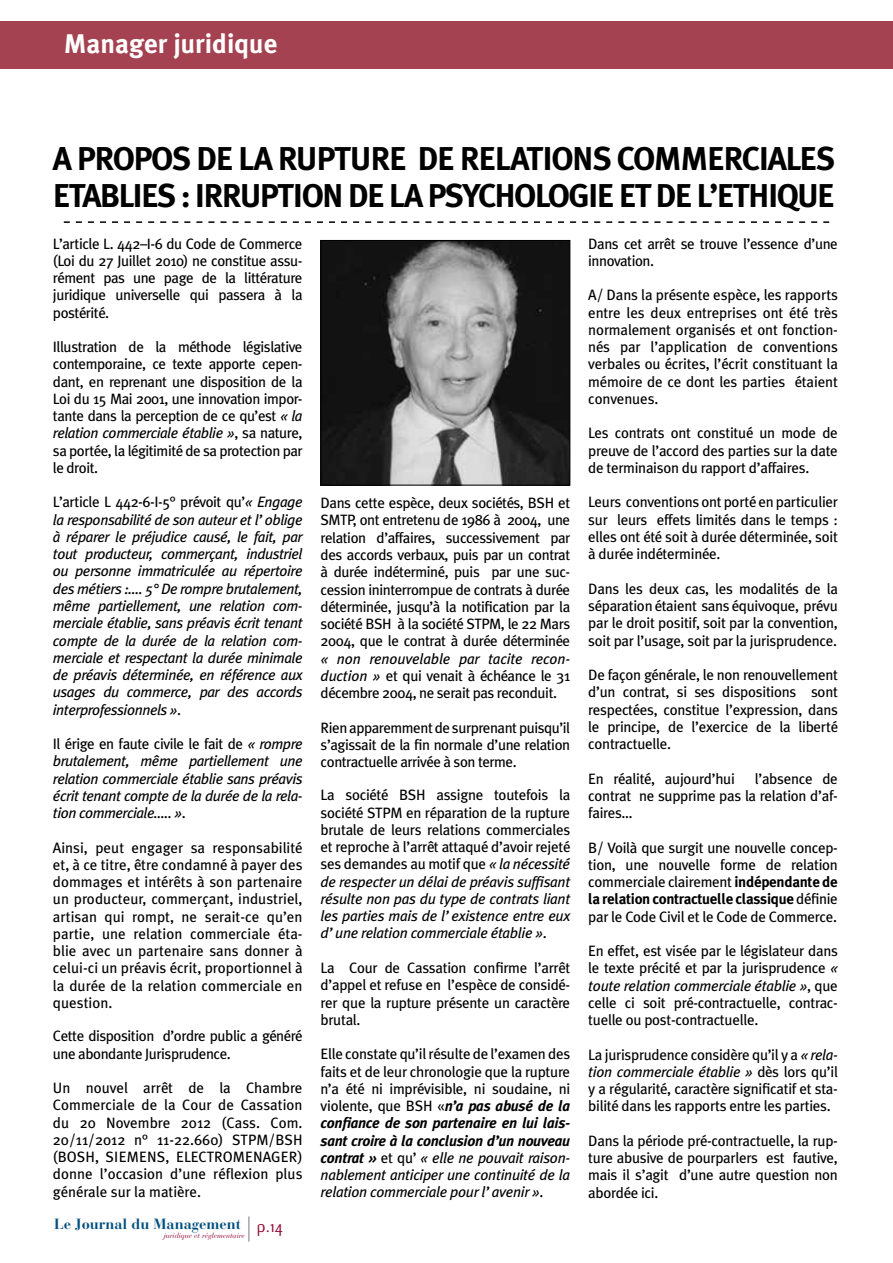
<style>
.page{position:relative;width:893px;height:1263px;background:#fff}
.page>*{position:absolute;margin:0;border:0;box-sizing:border-box;transform-origin:0 0}
.t1{font:700 33px/37.5px "Meta Plus";letter-spacing:-.05em;color:#000}
.t2{font:700 27px "Meta Plus";color:#fff}
.t3{font:18px "Flux";color:#930e38}
.t4{font:15px/17.2px "Meta Plus";letter-spacing:-.02em;color:#000;text-align:justify}
.t5{font:italic 15px/17.2px "Meta Plus";letter-spacing:-.03em;color:#000;text-align:justify}
.t6{font:700 14.7px "Bauer Bodoni";color:#004f7f}
.t7{font:italic 7.35px "Bauer Bodoni";color:#930e38}
.s1{font-style:italic}
.s2{font-style:normal}
.s3{font-weight:700;font-style:italic}
.s4{font-weight:700}
</style>
<div class="page">
<div style="left:0;top:21px;width:893px;height:48px;background:#a54251"></div>
<svg style="left:248px;top:1216px;width:1px;height:26px"></svg>
<svg style="left:64px;top:221px;width:765px;height:2px"></svg>
<img style="left:323px;top:242px;width:245px;height:241px">
<div style="left:321px;top:240px;width:249px;height:245px;border:1px solid #000"></div>
<h2 class="t2" style="left:64px;top:28px;width:215px">Manager juridique</h2>
<h2 class="t2" style="left:53px;top:30px;width:215px">Manager juridique</h2>
<h1 class="t1" style="left:53px;top:140px;width:784px">A PROPOS DE LA RUPTURE DE RELATIONS COMMERCIALES<br>ETABLIES : IRRUPTION DE LA PSYCHOLOGIE ET DE L’ETHIQUE</h1>
<p class="t4" style="left:53px;top:235px;width:251px">L’article L. 442–I-6 du Code de Commerce (Loi du 27 Juillet 2010) ne constitue assu&shy;rément pas une page de la littérature juridique universelle qui passera à la postérité.</p>
<p class="t4" style="left:53px;top:338px;width:251px">Illustration de la méthode législative contemporaine, ce texte apporte cepen&shy;dant, en reprenant une disposition de la Loi du 15 Mai 2001, une innovation impor&shy;tante dans la perception de ce qu’est <span class="s1">« la relation commerciale établie »</span>, sa nature, sa portée, la légitimité de sa protection par le droit.</p>
<p class="t5" style="left:53px;top:493px;width:251px"><span class="s2">L’article L 442-6-I-5° prévoit qu’</span>« Engage la responsabilité de son auteur et l’oblige à réparer le préjudice causé, le fait, par tout producteur, commerçant, industriel ou personne immatriculée au répertoire des métiers :…. 5° De rompre brutalement, même partiellement, une relation com&shy;merciale établie, sans préavis écrit tenant compte de la durée de la relation com&shy;merciale et respectant la durée minimale de préavis déterminée, en référence aux usages du commerce, par des accords interprofessionnels »<span class="s2">.</span></p>
<p class="t5" style="left:53px;top:735px;width:251px"><span class="s2">Il érige en faute civile le fait de</span> « rompre brutalement, même partiellement une relation commerciale établie sans préavis écrit tenant compte de la durée de la rela&shy;tion commerciale….. »<span class="s2">.</span></p>
<p class="t4" style="left:53px;top:838px;width:251px">Ainsi, peut engager sa responsabilité et, à ce titre, être condamné à payer des dommages et intérêts à son partenaire un producteur, commerçant, industriel, artisan qui rompt, ne serait-ce qu’en partie, une relation commerciale éta&shy;blie avec un partenaire sans donner à celui-ci un préavis écrit, proportionnel à la durée de la relation commerciale en question.</p>
<p class="t4" style="left:53px;top:1027px;width:251px">Cette disposition d’ordre public a généré une abondante Jurisprudence.</p>
<p class="t4" style="left:53px;top:1079px;width:251px">Un nouvel arrêt de la Chambre Commerciale de la Cour de Cassation du 20 Novembre 2012 (Cass. Com.<br>20/11/2012 n° 11-22.660) STPM/BSH (BOSH, SIEMENS, ELECTROMENAGER) donne l’occasion d’une réflexion plus générale sur la matière.</p>
<p class="t6" style="left:54px;top:1215px;width:188px">Le Journal du Management</p>
<p class="t7" style="left:164px;top:1231px;width:83px">juridique et réglementaire</p>
<p class="t3" style="left:257px;top:1216px;width:27px">p.14</p>
<p class="t4" style="left:321px;top:494px;width:251px">Dans cette espèce, deux sociétés, BSH et SMTP, ont entretenu de 1986 à 2004, une relation d’affaires, successivement par des accords verbaux, puis par un contrat à durée indéterminé, puis par une suc&shy;cession ininterrompue de contrats à durée déterminée, jusqu’à la notification par la société BSH à la société STPM, le 22 Mars 2004, que le contrat à durée déterminée</p>
<p class="t4" style="left:321px;top:649px;width:251px"><span class="s1">« non renouvelable par tacite recon&shy;duction »</span> et qui venait à échéance le 31 décembre 2004, ne serait pas reconduit.</p>
<p class="t4" style="left:321px;top:718px;width:251px">Rien apparemment de surprenant puisqu’il s’agissait de la fin normale d’une relation contractuelle arrivée à son terme.</p>
<p class="t4" style="left:321px;top:786px;width:251px">La société BSH assigne toutefois la société STPM en réparation de la rupture brutale de leurs relations commerciales et reproche à l’arrêt attaqué d’avoir rejeté ses demandes au motif que <span class="s1">« la nécessité de respecter un délai de préavis suffisant résulte non pas du type de contrats liant les parties mais de l’existence entre eux d’une relation commerciale établie »</span>.</p>
<p class="t4" style="left:321px;top:959px;width:251px">La Cour de Cassation confirme l’arrêt d’appel et refuse en l’espèce de considé&shy;rer que la rupture présente un caractère brutal.</p>
<p class="t4" style="left:321px;top:1045px;width:251px">Elle constate qu’il résulte de l’examen des faits et de leur chronologie que la rupture n’a été ni imprévisible, ni soudaine, ni violente, que BSH «<span class="s3">n’a pas abusé de la confiance de son partenaire en lui lais&shy;sant croire à la conclusion d’un nouveau contrat »</span> et qu’ <span class="s1">« elle ne pouvait raison&shy;nablement anticiper une continuité de la relation commerciale pour l’avenir »</span>.</p>
<p class="t4" style="left:588px;top:235px;width:251px">Dans cet arrêt se trouve l’essence d’une innovation.</p>
<p class="t4" style="left:588px;top:286px;width:251px">A/ Dans la présente espèce, les rapports entre les deux entreprises ont été très normalement organisés et ont fonction&shy;nés par l’application de conventions verbales ou écrites, l’écrit constituant la mémoire de ce dont les parties étaient convenues.</p>
<p class="t4" style="left:588px;top:424px;width:251px">Les contrats ont constitué un mode de preuve de l’accord des parties sur la date de terminaison du rapport d’affaires.</p>
<p class="t4" style="left:588px;top:493px;width:251px">Leurs conventions ont porté en particulier sur leurs effets limités dans le temps : elles ont été soit à durée déterminée, soit à durée indéterminée.</p>
<p class="t4" style="left:588px;top:580px;width:251px">Dans les deux cas, les modalités de la séparation étaient sans équivoque, prévu par le droit positif, soit par la convention, soit par l’usage, soit par la jurisprudence.</p>
<p class="t4" style="left:588px;top:666px;width:251px">De façon générale, le non renouvellement d’un contrat, si ses dispositions sont respectées, constitue l’expression, dans le principe, de l’exercice de la liberté contractuelle.</p>
<p class="t4" style="left:588px;top:769px;width:148px">En réalité, aujourd’hui</p>
<p class="t4" style="left:588px;top:769px;width:251px;text-indent:166px">l’absence de contrat ne supprime pas la relation d’af&shy;faires…</p>
<p class="t4" style="left:588px;top:838px;width:251px">B/ Voilà que surgit une nouvelle concep&shy;tion, une nouvelle forme de relation commerciale clairement <span class="s4">indépendante de la relation contractuelle classique</span> définie par le Code Civil et le Code de Commerce.</p>
<p class="t4" style="left:588px;top:942px;width:251px">En effet, est visée par le législateur dans le texte précité et par la jurisprudence <span class="s1">« toute relation commerciale établie »</span>, que celle ci soit pré-contractuelle, contrac&shy;tuelle ou post-contractuelle.</p>
<p class="t4" style="left:588px;top:1045px;width:251px">La jurisprudence considère qu’il y a <span class="s1">« rela&shy;tion commerciale établie »</span> dès lors qu’il y a régularité, caractère significatif et sta&shy;bilité dans les rapports entre les parties.</p>
<p class="t4" style="left:588px;top:1132px;width:251px">Dans la période pré-contractuelle, la rup&shy;ture abusive de pourparlers est fautive, mais il s’agit d’une autre question non abordée ici.</p>
</div>
